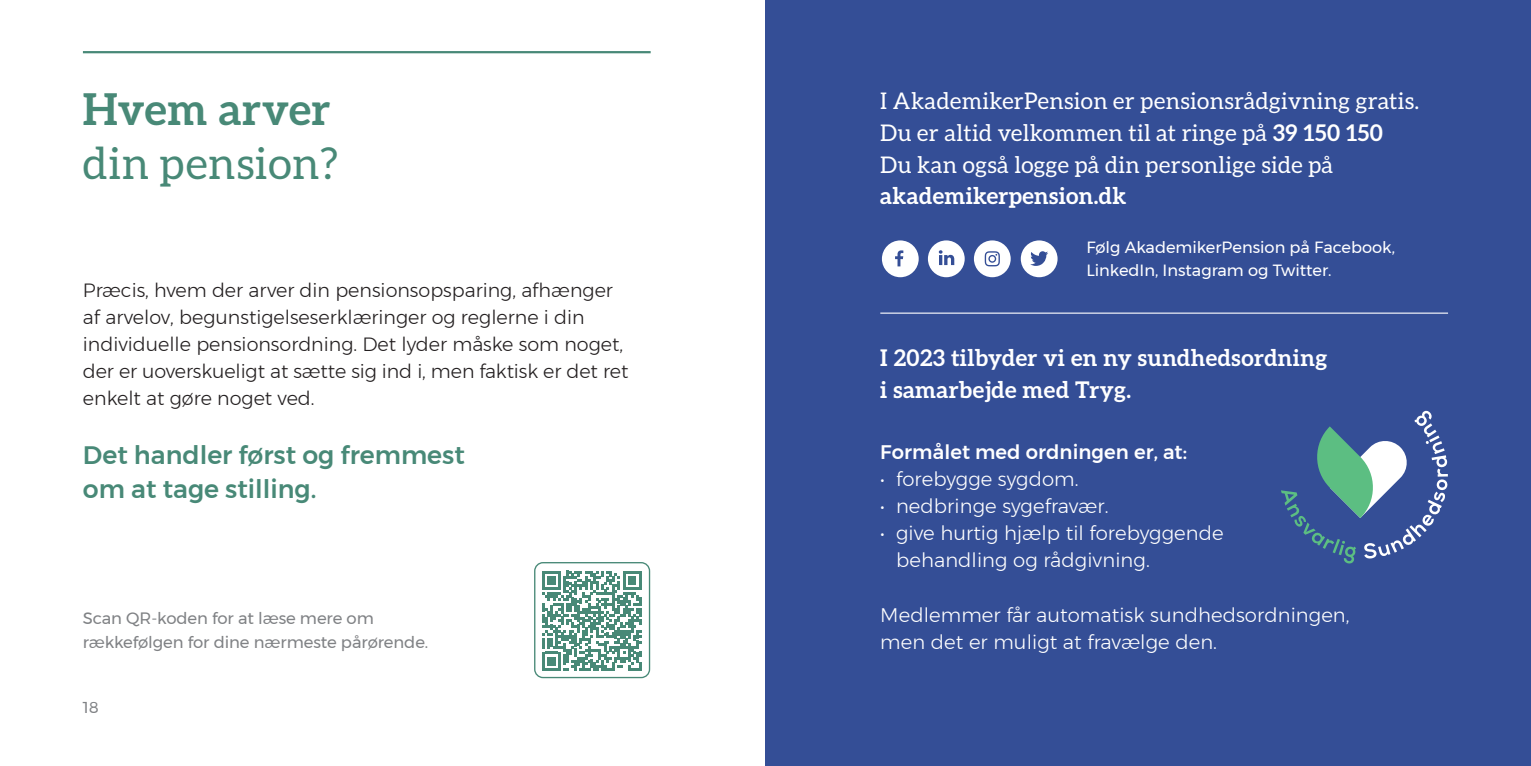
<style>
.page{position:relative;width:1531px;height:766px;background:#fff}
.page>*{position:absolute;margin:0;border:0;box-sizing:border-box;transform-origin:0 0}
.t1{font:43.88px "Aleo";letter-spacing:.015em;color:#488977}
.t2{font:700 43.88px "Aleo";letter-spacing:.015em;color:#488977}
.Brød{font:500 25.2px "Montserrat";color:#488977}
.t3{font:22.95px "Aleo";letter-spacing:.015em;color:#fff}
.t4{font:700 22.95px/31.5px "Aleo";letter-spacing:.015em;color:#fff}
.Brød-2{font:300 19.57px/27px "Montserrat";letter-spacing:.005em;color:#fff}
.Brød-3{font:500 19.57px "Montserrat";letter-spacing:.005em;color:#fff}
.Brød-4{font:300 19.12px/27px "Montserrat";color:#231f20}
.Brød-5{font:16.43px/23.6px "Montserrat";letter-spacing:-.005em;color:#808285}
.Brød-6{font:16.2px/22.5px "Montserrat";color:#fff}
.Brød-7{font:15.75px "Montserrat";color:#808285}
.s1{font-weight:700}
</style>
<div class="page">
<div style="left:765px;top:0;width:766px;height:765px;background:#344e96"></div>
<hr style="left:83px;top:51px;width:568px;height:2px;background:#488977">
<div style="left:974px;top:240px;width:37px;height:37px;background:#fff;border-radius:50%"></div>
<div style="left:1021px;top:240px;width:36px;height:37px;background:#fff;border-radius:50%"></div>
<div style="left:928px;top:240px;width:37px;height:37px;background:#fff;border-radius:50%"></div>
<div style="left:882px;top:240px;width:37px;height:37px;background:#fff;border-radius:50%"></div>
<svg style="left:939px;top:250px;width:15px;height:15px"></svg>
<svg style="left:895px;top:250px;width:8px;height:16px"></svg>
<svg style="left:985px;top:251px;width:15px;height:15px"></svg>
<svg style="left:1030px;top:251px;width:18px;height:15px"></svg>
<div style="left:534px;top:562px;width:116px;height:116px;border:1px solid #488977;border-radius:8px"></div>
<svg style="left:542px;top:570px;width:99px;height:100px"></svg>
<hr style="left:880px;top:312px;width:568px;height:1px;background:#fff">
<svg style="left:1281px;top:410px;width:167px;height:153px"></svg>
<p class="t2" style="left:83px;top:83px;width:249px">Hvem arver</p>
<p class="t1" style="left:83px;top:138px;width:257px">din pension?</p>
<p class="Brød-4" style="left:83px;top:276px;width:547px">Præcis, hvem der arver din pensionsopsparing, afhænger af arvelov, begunstigelseserklæringer og reglerne i din individuelle pensionsordning. Det lyder måske som noget, der er uoverskueligt at sætte sig ind i, men faktisk er det ret enkelt at gøre noget ved.</p>
<p class="Brød" style="left:83px;top:435px;width:383px">Det handler først og fremmest</p>
<p class="Brød" style="left:83px;top:469px;width:235px">om at tage stilling.</p>
<p class="Brød-5" style="left:83px;top:606px;width:347px">Scan QR-koden for at læse mere om rækkefølgen for dine nærmeste pårørende.</p>
<p class="Brød-7" style="left:83px;top:695px;width:17px">18</p>
<p class="t3" style="left:880px;top:88px;width:540px">I AkademikerPension er pensionsrådgivning gratis.</p>
<p class="t3" style="left:880px;top:120px;width:504px">Du er altid velkommen til at ringe på <span class="s1">39 150 150</span></p>
<p class="t3" style="left:880px;top:151px;width:454px">Du kan også logge på din personlige side på</p>
<p class="t4" style="left:880px;top:179px;width:247px">akademikerpension.dk</p>
<p class="Brød-6" style="left:1086px;top:236px;width:310px">Følg AkademikerPension på Facebook,<br>LinkedIn, Instagram og Twitter.</p>
<p class="t4" style="left:880px;top:342px;width:448px">I 2023 tilbyder vi en ny sundhedsordning i samarbejde med Tryg.</p>
<p class="Brød-3" style="left:880px;top:437px;width:308px">Formålet med ordningen er, at:</p>
<p class="Brød-2" style="left:880px;top:465px;width:200px">• forebygge sygdom.</p>
<p class="Brød-2" style="left:880px;top:492px;width:230px">• nedbringe sygefravær.</p>
<p class="Brød-2" style="left:896px;top:519px;width:329px;text-indent:-16px">• give hurtig hjælp til forebyggende behandling og rådgivning.</p>
<p class="Brød-2" style="left:880px;top:600px;width:471px">Medlemmer får automatisk sundhedsordningen, men det er muligt at fravælge den.</p>
</div>
